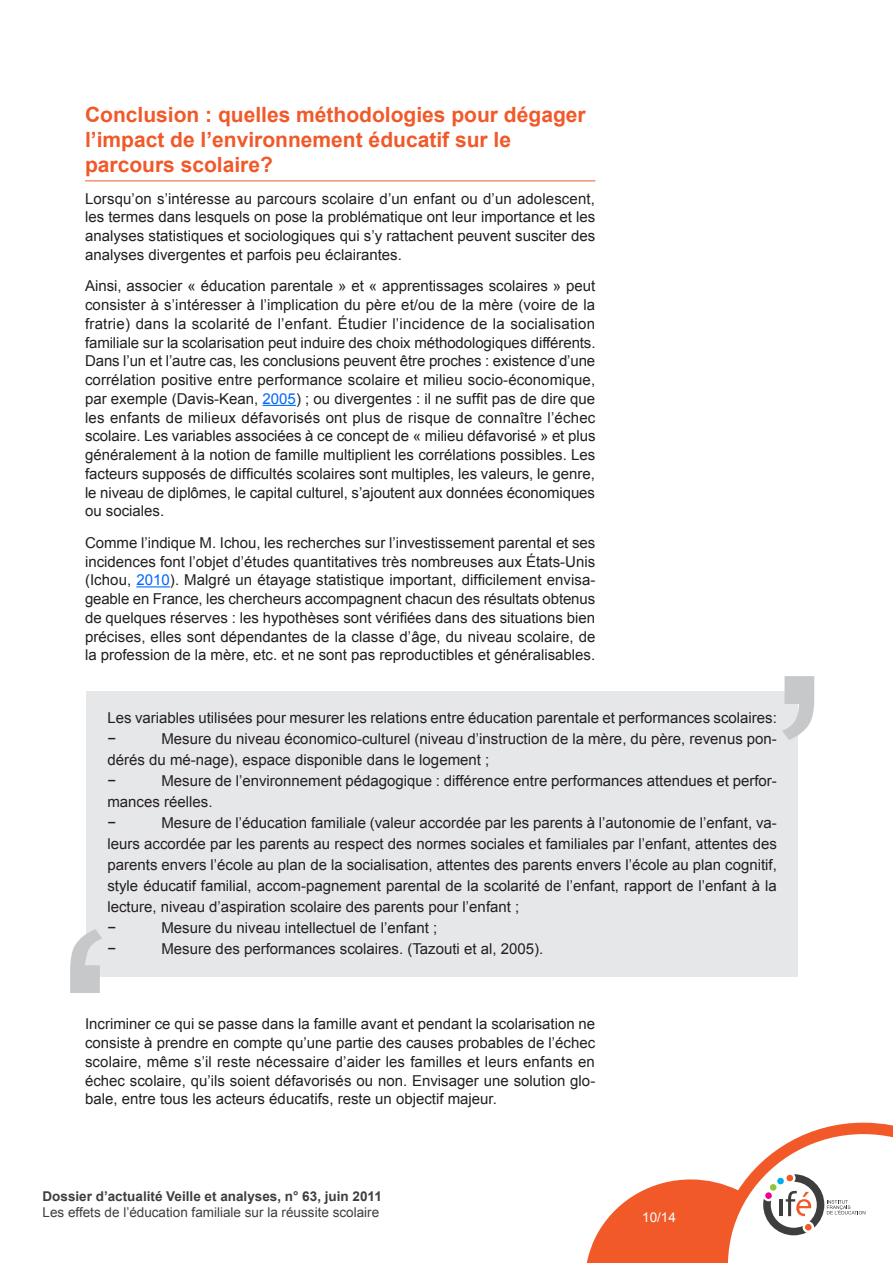
<style>
.page{position:relative;width:893px;height:1263px;background:#fff}
.page>*{position:absolute;margin:0;border:0;box-sizing:border-box;transform-origin:0 0}
.VA_Titre_2{font:700 21px/25.2px "Arial";color:#f15929}
.VA_Corps_de_texte{font:15px/18.8px "Arial";color:#231f20;text-align:justify}
.VA_encadre_gris{font:15px/21px "Arial";color:#231f20}
.t1{font:13.5px "Arial";color:#3e3e3f}
.t2{font:700 13.5px "Arial";color:#3e3e3f}
.t3{font:13.5px "Arial";color:#fff}
.s1{color:#06f}
</style>
<div class="page">
<svg style="left:587px;top:1123px;width:306px;height:140px"></svg>
<div style="left:770px;top:1184px;width:7px;height:7px;background:#8bc63e;border-radius:50%"></div>
<div style="left:777px;top:1177px;width:7px;height:7px;background:#00aeef;border-radius:50%"></div>
<div style="left:786px;top:1174px;width:7px;height:7px;background:#f15929;border-radius:50%"></div>
<div style="left:805px;top:1224px;width:7px;height:7px;background:#f15929;border-radius:50%"></div>
<div style="left:765px;top:1192px;width:7px;height:7px;background:#ed028c;border-radius:50%"></div>
<hr style="left:85px;top:180px;width:510px;height:1px;background:#f15929">
<hr style="left:263px;top:405px;width:33px;height:1px;background:#06f">
<hr style="left:136px;top:586px;width:34px;height:1px;background:#06f">
<div style="left:86px;top:691px;width:712px;height:286px;background:#e6e7e9"></div>
<svg style="left:70px;top:929px;width:32px;height:64px"></svg>
<svg style="left:782px;top:676px;width:32px;height:64px"></svg>
<p class="VA_Titre_2" style="left:85px;top:102px;width:502px">Conclusion : quelles méthodologies pour dégager l’impact de l’environnement éducatif sur le parcours scolaire?</p>
<p class="VA_Corps_de_texte" style="left:85px;top:189px;width:512px">Lorsqu’on s’intéresse au parcours scolaire d’un enfant ou d’un adolescent, les termes dans lesquels on pose la problématique ont leur importance et les analyses statistiques et sociologiques qui s’y rattachent peuvent susciter des analyses divergentes et parfois peu éclairantes.</p>
<p class="VA_Corps_de_texte" style="left:85px;top:277px;width:512px">Ainsi, associer « éducation parentale » et « apprentissages scolaires » peut consister à s’intéresser à l’implication du père et/ou de la mère (voire de la fratrie) dans la scolarité de l’enfant. Étudier l’incidence de la socialisation familiale sur la scolarisation peut induire des choix méthodologiques différents.<br>Dans l’un et l’autre cas, les conclusions peuvent être proches : existence d’une corrélation positive entre performance scolaire et milieu socio-économique, par exemple (Davis-Kean, <span class="s1">2005</span>) ; ou divergentes : il ne suffit pas de dire que les enfants de milieux défavorisés ont plus de risque de connaître l’échec scolaire. Les variables associées à ce concept de « milieu défavorisé » et plus généralement à la notion de famille multiplient les corrélations possibles. Les facteurs supposés de difficultés scolaires sont multiples, les valeurs, le genre, le niveau de diplômes, le capital culturel, s’ajoutent aux données économiques ou sociales.</p>
<p class="VA_Corps_de_texte" style="left:85px;top:533px;width:512px">Comme l’indique M. Ichou, les recherches sur l’investissement parental et ses incidences font l’objet d’études quantitatives très nombreuses aux États-Unis (Ichou, <span class="s1">2010</span>). Malgré un étayage statistique important, difficilement envisa&shy;geable en France, les chercheurs accompagnent chacun des résultats obtenus de quelques réserves : les hypothèses sont vérifiées dans des situations bien précises, elles sont dépendantes de la classe d’âge, du niveau scolaire, de la profession de la mère, etc. et ne sont pas reproductibles et généralisables.</p>
<p class="VA_encadre_gris" style="left:107px;top:708px;width:671px">Les variables utilisées pour mesurer les relations entre éducation parentale et performances scolaires:</p>
<p class="VA_encadre_gris" style="left:107px;top:729px;width:10px">−</p>
<p class="VA_encadre_gris" style="left:107px;top:729px;width:671px;text-indent:54px">Mesure du niveau économico-culturel (niveau d’instruction de la mère, du père, revenus pon&shy;dérés du mé-nage), espace disponible dans le logement ;</p>
<p class="VA_encadre_gris" style="left:107px;top:771px;width:10px">−</p>
<p class="VA_encadre_gris" style="left:107px;top:771px;width:671px;text-indent:54px">Mesure de l’environnement pédagogique : différence entre performances attendues et perfor&shy;mances réelles.</p>
<p class="VA_encadre_gris" style="left:107px;top:813px;width:10px">−</p>
<p class="VA_encadre_gris" style="left:107px;top:813px;width:671px;text-align:justify;text-indent:54px">Mesure de l’éducation familiale (valeur accordée par les parents à l’autonomie de l’enfant, va&shy;leurs accordée par les parents au respect des normes sociales et familiales par l’enfant, attentes des parents envers l’école au plan de la socialisation, attentes des parents envers l’école au plan cognitif, style éducatif familial, accom-pagnement parental de la scolarité de l’enfant, rapport de l’enfant à la lecture, niveau d’aspiration scolaire des parents pour l’enfant ;</p>
<p class="VA_encadre_gris" style="left:107px;top:918px;width:10px">−</p>
<p class="VA_encadre_gris" style="left:161px;top:918px;width:277px">Mesure du niveau intellectuel de l’enfant ;</p>
<p class="VA_encadre_gris" style="left:107px;top:939px;width:10px">−</p>
<p class="VA_encadre_gris" style="left:161px;top:939px;width:383px">Mesure des performances scolaires. (Tazouti et al, 2005).</p>
<p class="VA_Corps_de_texte" style="left:85px;top:1015px;width:512px">Incriminer ce qui se passe dans la famille avant et pendant la scolarisation ne consiste à prendre en compte qu’une partie des causes probables de l’échec scolaire, même s’il reste nécessaire d’aider les familles et leurs enfants en échec scolaire, qu’ils soient défavorisés ou non. Envisager une solution glo&shy;bale, entre tous les acteurs éducatifs, reste un objectif majeur.</p>
<p class="t2" style="left:43px;top:1187px;width:341px">Dossier d’actualité Veille et analyses, n° 63, juin 2011</p>
<p class="t1" style="left:43px;top:1203px;width:338px">Les effets de l’éducation familiale sur la réussite scolaire</p>
<p class="t3" style="left:642px;top:1208px;width:35px">10/14</p>
</div>
